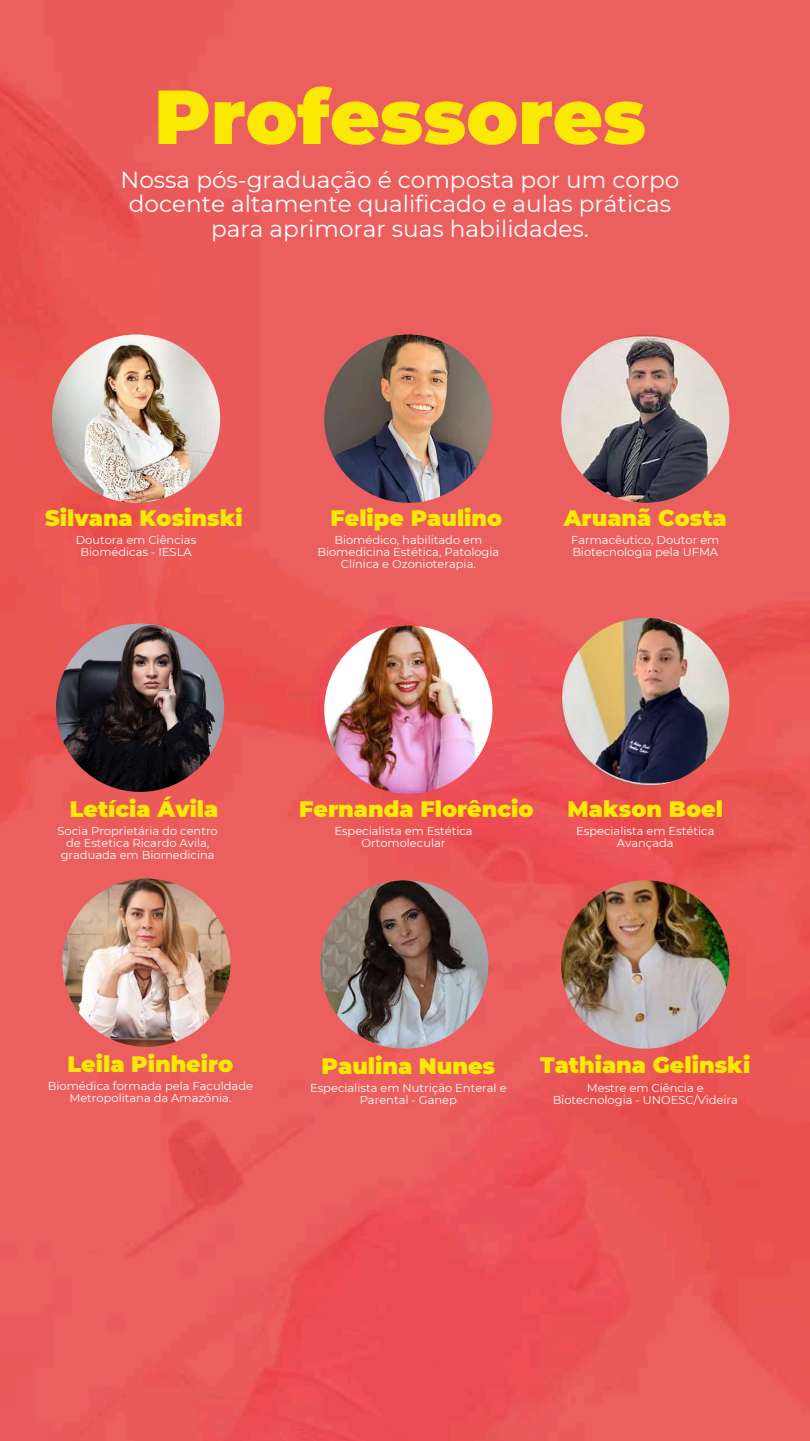
<style>
.page{position:relative;width:810px;height:1441px;background:#fff}
.page>*{position:absolute;margin:0;border:0;box-sizing:border-box;transform-origin:0 0}
.t1{font:900 76.4px "Montserrat";color:#fae900}
.t2{font:23.2px/24.8px "Montserrat";color:#fff;text-align:center}
.t3{font:900 22.3px "Montserrat";color:#fae900}
.t4{font:11.5px/12px "Montserrat";color:#fff;text-align:center}
</style>
<div class="page">
<img style="left:0;top:0;width:810px;height:1440px">
<img style="left:52px;top:334px;width:168px;height:168px;border-radius:50%">
<img style="left:324px;top:334px;width:168px;height:168px;border-radius:50%">
<img style="left:56px;top:623px;width:168px;height:168px;border-radius:50%">
<img style="left:324px;top:625px;width:168px;height:168px;border-radius:50%">
<img style="left:62px;top:878px;width:169px;height:168px;border-radius:50%">
<img style="left:320px;top:880px;width:168px;height:168px;border-radius:50%">
<img style="left:561px;top:617px;width:168px;height:169px;border-radius:50%">
<img style="left:561px;top:334px;width:168px;height:168px;border-radius:50%">
<img style="left:561px;top:880px;width:168px;height:168px;border-radius:50%">
<h1 class="t1" style="left:154px;top:70px;width:493px">Professores</h1>
<h2 class="t2" style="left:121px;top:167px;width:560px">Nossa pós-graduação é composta por um corpo docente altamente qualificado e aulas práticas para aprimorar suas habilidades.</h2>
<h3 class="t3" style="left:45px;top:504px;width:199px">Silvana Kosinski</h3>
<p class="t4" style="left:76px;top:534px;width:122px">Doutora em Ciências<br>Biomédicas - IESLA</p>
<h3 class="t3" style="left:331px;top:504px;width:173px">Felipe Paulino</h3>
<p class="t4" style="left:317px;top:534px;width:183px">Biomédico, habilitado em<br>Biomedicina Estética, Patologia<br>Clínica e Ozonioterapia.</p>
<h3 class="t3" style="left:564px;top:504px;width:165px">Aruanã Costa</h3>
<p class="t4" style="left:571px;top:534px;width:150px;text-align:left">Farmacêutico, Doutor em<br>Biotecnologia pela UFMA</p>
<h3 class="t3" style="left:70px;top:795px;width:150px">Letícia Ávila</h3>
<p class="t4" style="left:58px;top:824px;width:162px">Socia Proprietária do centro de Estetica Ricardo Avila, graduada em Biomedicina</p>
<h3 class="t3" style="left:299px;top:795px;width:236px">Fernanda Florêncio</h3>
<p class="t4" style="left:334px;top:824px;width:140px">Especialista em Estética<br>Ortomolecular</p>
<h3 class="t3" style="left:568px;top:795px;width:157px">Makson Boel</h3>
<p class="t4" style="left:576px;top:824px;width:140px">Especialista em Estética<br>Avançada</p>
<h3 class="t3" style="left:68px;top:1050px;width:167px">Leila Pinheiro</h3>
<p class="t4" style="left:48px;top:1079px;width:207px">Biomédica formada pela Faculdade<br>Metropolitana da Amazônia.</p>
<h3 class="t3" style="left:322px;top:1052px;width:175px">Paulina Nunes</h3>
<p class="t4" style="left:310px;top:1081px;width:198px">Especialista em Nutrição Enteral e<br>Parental - Ganep</p>
<h3 class="t3" style="left:540px;top:1051px;width:212px">Tathiana Gelinski</h3>
<p class="t4" style="left:553px;top:1081px;width:187px">Mestre em Ciência e<br>Biotecnologia - UNOESC/Videira</p>
</div>
